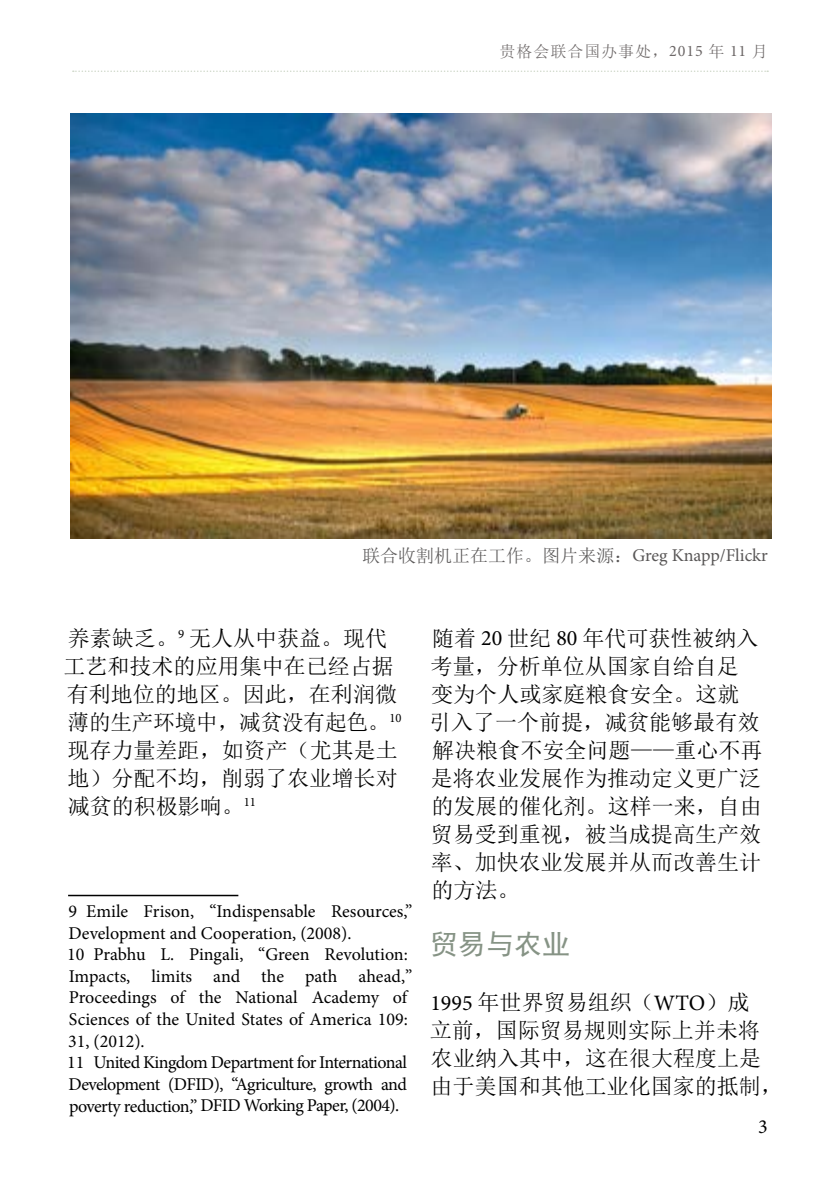
<style>
.page{position:relative;width:840px;height:1191px;background:#fff}
.page>*{position:absolute;margin:0;border:0;box-sizing:border-box;transform-origin:0 0}
.t1{font:28px "Sim Hei";color:#869385}
.t2{font:22px/28px "Sim Sun";color:#000}
.t3{font:20px "Minion Pro";color:#000}
.t4{font:18px/21.6px "Minion Pro";letter-spacing:-.01em;color:#000}
.t5{font:18px "Minion Pro";letter-spacing:-.005em;color:#595757}
.t6{font:16px "Sim Sun";letter-spacing:.06em;color:#6d6868}
.s1{font-family:"Minion Pro"}
.s2{font-family:"Sim Sun"}
</style>
<div class="page">
<svg style="left:73px;top:71px;width:694px;height:1px"></svg>
<hr style="left:68px;top:894px;width:170px;height:2px;background:#000">
<img style="left:71px;top:113px;width:700px;height:426px">
<p class="t6" style="left:499px;top:43px;width:270px">贵格会联合国办事处，<span class="s1">2015</span> 年 <span class="s1">11</span> 月</p>
<p class="t5" style="left:362px;top:543px;width:407px"><span class="s2">联合收割机正在工作。图片来源：</span>Greg Knapp/Flickr</p>
<p class="t2" style="left:63px;top:624px;width:339px">养素缺乏。<sup>9</sup> 无人从中获益。现代工艺和技术的应用集中在已经占据有利地位的地区。因此，在利润微薄的生产环境中，减贫没有起色。<sup>10</sup>现存力量差距，如资产（尤其是土地）分配不均，削弱了农业增长对减贫的积极影响。<sup>11</sup></p>
<p class="t4" style="left:67px;top:900px;width:346px">9 Emile Frison, “Indispensable Resources,” Development and Cooperation, (2008).<br>10 Prabhu L. Pingali, “Green Revolution:<br>Impacts, limits and the path ahead,” Proceedings of the National Academy of Sciences of the United States of America 109:<br>31, (2012).<br>11 United Kingdom Department for International Development (DFID), “Agriculture, growth and poverty reduction,” DFID Working Paper, (2004).</p>
<p class="t2" style="left:429px;top:624px;width:335px">随着 <span class="s1">20</span> 世纪 <span class="s1">80</span> 年代可获性被纳入考量，分析单位从国家自给自足变为个人或家庭粮食安全。这就引入了一个前提，减贫能够最有效解决粮食不安全问题——重心不再是将农业发展作为推动定义更广泛的发展的催化剂。这样一来，自由贸易受到重视，被当成提高生产效率、加快农业发展并从而改善生计的方法。</p>
<h1 class="t1" style="left:429px;top:929px;width:141px">贸易与农业</h1>
<p class="t2" style="left:429px;top:988px;width:354px"><span class="s1">1995</span> 年世界贸易组织（<span class="s1">WTO</span>）成<br>立前，国际贸易规则实际上并未将农业纳入其中，这在很大程度上是由于美国和其他工业化国家的抵制，</p>
<p class="t3" style="left:757px;top:1113px;width:11px">3</p>
</div>
